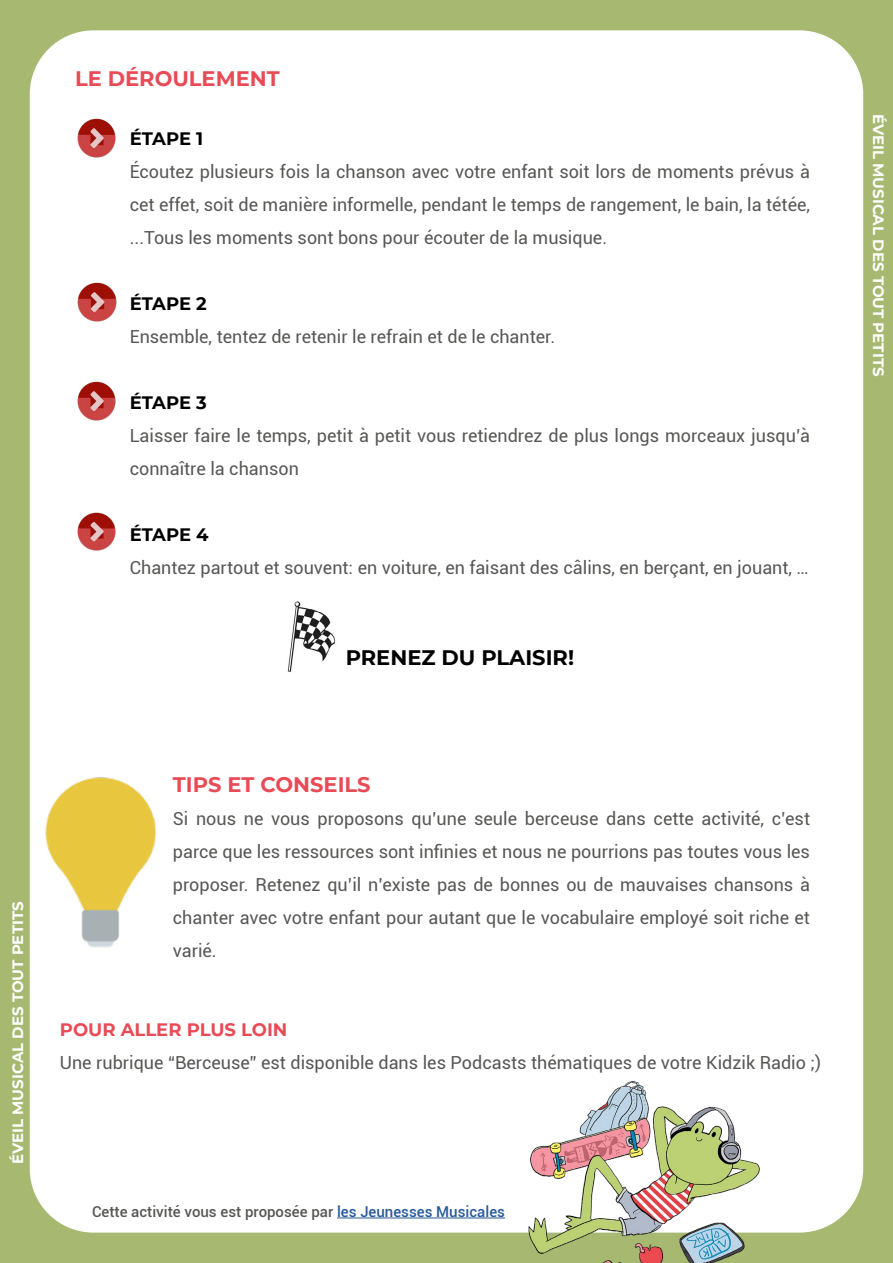
<style>
.page{position:relative;width:893px;height:1263px;background:#a7b971}
.page>*{position:absolute;margin:0;border:0;box-sizing:border-box;transform-origin:0 0}
.t1{font:700 21px "Montserrat";color:#e94b56}
.t2{font:700 21px "Montserrat";color:#000}
.t3{font:18px/33px "Roboto";color:#575756;text-align:justify}
.t4{font:700 18px "Montserrat";letter-spacing:-.005em;color:#000}
.t5{font:700 18px "Montserrat";color:#e94b56}
.t6{font:500 15px "Roboto";color:#575756}
.t7{font:700 15px "Montserrat";color:#fff}
.s1{color:#275b9b}
</style>
<div class="page">
<div style="left:30px;top:30px;width:833px;height:1202px;background:#fff;border-radius:64px"></div>
<img style="left:29px;top:773px;width:127px;height:196px">
<img style="left:77px;top:118px;width:39px;height:40px">
<img style="left:77px;top:282px;width:40px;height:40px">
<img style="left:77px;top:381px;width:39px;height:40px">
<img style="left:77px;top:512px;width:39px;height:39px">
<img style="left:287px;top:601px;width:49px;height:71px">
<img style="left:527px;top:1081px;width:234px;height:182px">
<hr style="left:337px;top:1217px;width:168px;height:1px;background:#275b9b">
<p class="t1" style="left:75px;top:64px;width:206px">LE DÉROULEMENT</p>
<p class="t4" style="left:130px;top:126px;width:75px">ÉTAPE 1</p>
<p class="t3" style="left:130px;top:154px;width:682px">Écoutez plusieurs fois la chanson avec votre enfant soit lors de moments prévus à cet effet, soit de manière informelle, pendant le temps de rangement, le bain, la tétée, ...Tous les moments sont bons pour écouter de la musique.</p>
<p class="t4" style="left:130px;top:291px;width:79px">ÉTAPE 2</p>
<p class="t3" style="left:130px;top:319px;width:427px">Ensemble, tentez de retenir le refrain et de le chanter.</p>
<p class="t4" style="left:130px;top:390px;width:79px">ÉTAPE 3</p>
<p class="t3" style="left:130px;top:418px;width:682px">Laisser faire le temps, petit à petit vous retiendrez de plus longs morceaux jusqu’à connaître la chanson</p>
<p class="t4" style="left:130px;top:522px;width:80px">ÉTAPE 4</p>
<p class="t3" style="left:130px;top:550px;width:680px">Chantez partout et souvent: en voiture, en faisant des câlins, en berçant, en jouant, …</p>
<p class="t2" style="left:346px;top:643px;width:230px">PRENEZ DU PLAISIR!</p>
<p class="t7" style="left:7px;top:1164px;width:264px;rotate:-90deg">ÉVEIL MUSICAL DES TOUT PETITS</p>
<p class="t1" style="left:173px;top:769px;width:199px">TIPS ET CONSEILS</p>
<p class="t3" style="left:173px;top:801px;width:639px">Si nous ne vous proposons qu’une seule berceuse dans cette activité, c’est parce que les ressources sont infinies et nous ne pourrions pas toutes vous les proposer. Retenez qu’il n’existe pas de bonnes ou de mauvaises chansons à chanter avec votre enfant pour autant que le vocabulaire employé soit riche et varié.</p>
<p class="t5" style="left:60px;top:1016px;width:229px">POUR ALLER PLUS LOIN</p>
<p class="t3" style="left:60px;top:1045px;width:763px">Une rubrique “Berceuse” est disponible dans les Podcasts thématiques de votre Kidzik Radio ;)</p>
<p class="t6" style="left:92px;top:1201px;width:414px">Cette activité vous est proposée par <span class="s1">les Jeunesses Musicales</span></p>
<p class="t7" style="left:889px;top:114px;width:264px;rotate:90deg">ÉVEIL MUSICAL DES TOUT PETITS</p>
</div>
